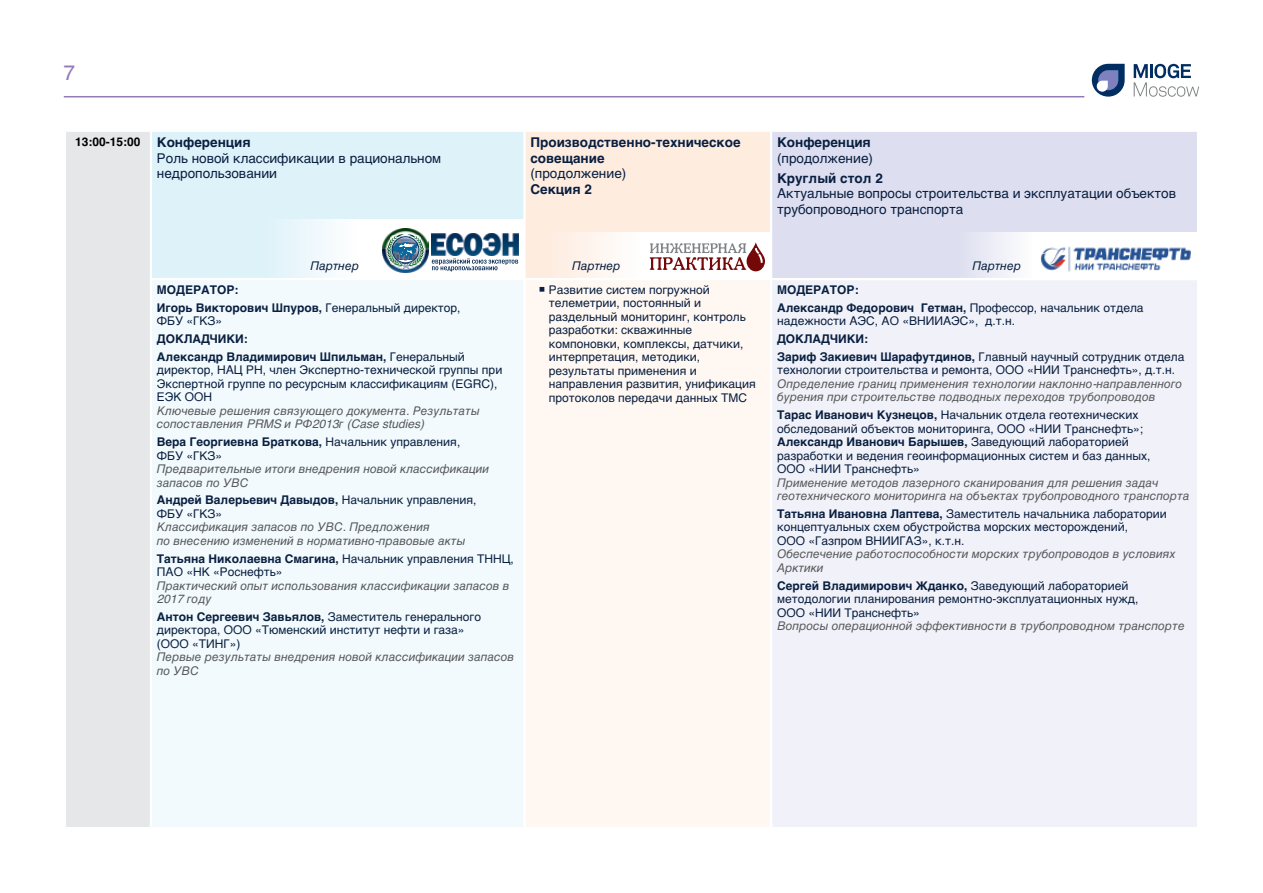
<style>
.page{position:relative;width:1263px;height:893px;background:#fff}
.page>*{position:absolute;margin:0;border:0;box-sizing:border-box;transform-origin:0 0}
.t1{font:21px "Helvetica";color:#9279b7}
.t2{font:13.5px/15.8px "Helvetica";color:#091f40}
.t3{font:700 13.5px/15.8px "Helvetica";color:#091f40}
.t4{font:12px/13.5px "Helvetica";color:#091f40}
.t5{font:italic 12px/13.5px "Helvetica";color:#58595b}
.t6{font:700 12px/17.7px "Helvetica";color:#091f40}
.t7{font:700 12px "Helvetica";color:#000}
.t8{font:italic 12px "Helvetica";color:#091f3f}
.s1{font-size:13.5px;color:#091f40}
.s2{font-weight:400}
.s3{font-weight:700}
</style>
<div class="page">
<svg style="left:1134px;top:64px;width:65px;height:33px"></svg>
<svg style="left:1092px;top:64px;width:33px;height:33px"></svg>
<hr style="left:64px;top:96px;width:1020px;height:1px;background:#9279b7">
<div style="left:65px;top:131px;width:86px;height:697px;background:#e6e7e8"></div>
<div style="left:151px;top:131px;width:373px;height:148px;background:#def2fa"></div>
<div style="left:524px;top:131px;width:247px;height:148px;background:#feecdf"></div>
<div style="left:771px;top:131px;width:427px;height:148px;background:#dddff0"></div>
<div style="left:151px;top:279px;width:373px;height:549px;background:#f2fafd"></div>
<div style="left:524px;top:279px;width:247px;height:549px;background:#fff8f2"></div>
<div style="left:771px;top:279px;width:427px;height:549px;background:#f1f2f9"></div>
<hr style="left:64px;top:130px;width:87px;height:2px;background:#fff">
<hr style="left:64px;top:132px;width:2px;height:147px;background:#fff">
<hr style="left:151px;top:130px;width:373px;height:2px;background:#fff">
<hr style="left:150px;top:132px;width:2px;height:146px;background:#fff">
<hr style="left:524px;top:130px;width:247px;height:2px;background:#fff">
<hr style="left:523px;top:132px;width:3px;height:146px;background:#fff">
<hr style="left:771px;top:130px;width:428px;height:2px;background:#fff">
<hr style="left:770px;top:132px;width:2px;height:146px;background:#fff">
<hr style="left:1197px;top:132px;width:2px;height:146px;background:#fff">
<hr style="left:64px;top:279px;width:2px;height:548px;background:#fff">
<hr style="left:150px;top:278px;width:374px;height:2px;background:#fff">
<hr style="left:150px;top:280px;width:2px;height:547px;background:#fff">
<hr style="left:524px;top:278px;width:247px;height:2px;background:#fff">
<hr style="left:523px;top:280px;width:3px;height:547px;background:#fff">
<hr style="left:771px;top:278px;width:428px;height:2px;background:#fff">
<hr style="left:770px;top:280px;width:2px;height:547px;background:#fff">
<hr style="left:1197px;top:280px;width:2px;height:547px;background:#fff">
<hr style="left:64px;top:827px;width:87px;height:2px;background:#fff">
<hr style="left:151px;top:827px;width:373px;height:2px;background:#fff">
<hr style="left:524px;top:827px;width:247px;height:2px;background:#fff">
<hr style="left:771px;top:827px;width:428px;height:2px;background:#fff">
<div style="left:357px;top:219px;width:167px;height:60px;background:#fff"></div>
<img style="left:431px;top:234px;width:87px;height:22px">
<svg style="left:432px;top:258px;width:86px;height:14px"></svg>
<img style="left:383px;top:228px;width:45px;height:21px">
<img style="left:383px;top:249px;width:45px;height:24px">
<svg style="left:387px;top:234px;width:37px;height:34px"></svg>
<div style="left:392px;top:236px;width:27px;height:27px;border:1px solid #002d5e;border-radius:50%"></div>
<div style="left:263px;top:219px;width:95px;height:60px;background:linear-gradient(to right,#def2fa,#fefefe)"></div>
<div style="left:957px;top:232px;width:77px;height:47px;background:linear-gradient(to right,#dcdff0,#fefefe)"></div>
<div style="left:1034px;top:232px;width:164px;height:47px;background:#fff"></div>
<img style="left:1041px;top:246px;width:150px;height:26px">
<div style="left:641px;top:232px;width:130px;height:47px;background:#fff"></div>
<svg style="left:650px;top:242px;width:115px;height:29px"></svg>
<div style="left:547px;top:232px;width:94px;height:47px;background:linear-gradient(to right,#feecdf,#fefefe)"></div>
<h1 class="t1" style="left:64px;top:56px;width:13px">7</h1>
<p class="t7" style="left:75px;top:132px;width:177px">13:00-15:00 <span class="s1">Конференция</span></p>
<p class="t2" style="left:157px;top:150px;width:286px">Роль новой классификации в рациональном недропользовании</p>
<p class="t3" style="left:530px;top:134px;width:212px">Производственно-техническое совещание</p>
<p class="t2" style="left:530px;top:166px;width:97px">(продолжение)</p>
<p class="t3" style="left:530px;top:182px;width:63px">Секция 2</p>
<p class="t3" style="left:777px;top:134px;width:95px">Конференция</p>
<p class="t2" style="left:777px;top:150px;width:97px">(продолжение)</p>
<p class="t3" style="left:777px;top:170px;width:107px">Круглый стол 2</p>
<p class="t2" style="left:777px;top:186px;width:400px">Актуальные вопросы строительства и эксплуатации объектов трубопроводного транспорта</p>
<p class="t8" style="left:310px;top:256px;width:50px">Партнер</p>
<p class="t8" style="left:572px;top:256px;width:50px">Партнер</p>
<p class="t8" style="left:972px;top:257px;width:50px">Партнер</p>
<p class="t6" style="left:157px;top:281px;width:20px">Модератор</p>
<p class="t6" style="left:157px;top:281px;width:305px;text-indent:78px">:<br>Игорь Викторович Шпуров, <span class="s2">Генеральный директор,</span></p>
<p class="t4" style="left:157px;top:315px;width:67px">ФБУ «ГКЗ»</p>
<p class="t6" style="left:157px;top:330px;width:19px">Докладчики</p>
<p class="t6" style="left:157px;top:330px;width:309px;text-indent:87px">:<br>Александр Владимирович Шпильман, <span class="s2">Генеральный</span></p>
<p class="t4" style="left:157px;top:364px;width:347px">директор, НАЦ РН, член Экспертно-технической группы при<br>Экспертной группе по ресурсным классификациям (EGRC),<br>ЕЭК ООН</p>
<p class="t5" style="left:157px;top:404px;width:324px">Ключевые решения связующего документа. Результаты сопоставления PRMS и РФ2013г (Case studies)</p>
<p class="t4" style="left:157px;top:435px;width:305px"><span class="s3">Вера Георгиевна Браткова,</span> Начальник управления,<br>ФБУ «ГКЗ»</p>
<p class="t5" style="left:157px;top:462px;width:334px">Предварительные итоги внедрения новой классификации запасов по УВС</p>
<p class="t4" style="left:157px;top:494px;width:321px"><span class="s3">Андрей Валерьевич Давыдов,</span> Начальник управления,<br>ФБУ «ГКЗ»</p>
<p class="t5" style="left:157px;top:521px;width:310px">Классификация запасов по УВС. Предложения<br>по внесению изменений в нормативно-правовые акты</p>
<p class="t4" style="left:157px;top:552px;width:358px"><span class="s3">Татьяна Николаевна Смагина,</span> Начальник управления ТННЦ,<br>ПАО «НК «Роснефть»</p>
<p class="t5" style="left:157px;top:579px;width:354px">Практический опыт использования классификации запасов в<br>2017 году</p>
<p class="t4" style="left:157px;top:610px;width:326px"><span class="s3">Антон Сергеевич Завьялов,</span> Заместитель генерального директора, ООО «Тюменский институт нефти и газа» (ООО «ТИНГ»)</p>
<p class="t5" style="left:157px;top:651px;width:359px">Первые результаты внедрения новой классификации запасов по УВС</p>
<p class="t4" style="left:549px;top:283px;width:208px;text-indent:-10px"><sup>■</sup> Развитие систем погружной телеметрии, постоянный и раздельный мониторинг, контроль разработки: скважинные компоновки, комплексы, датчики, интерпретация, методики, результаты применения и направления развития, унификация протоколов передачи данных ТМС</p>
<p class="t6" style="left:777px;top:281px;width:20px">Модератор</p>
<p class="t6" style="left:777px;top:281px;width:368px;text-indent:78px">:<br>Александр Федорович Гетман, <span class="s2">Профессор, начальник отдела</span></p>
<p class="t4" style="left:777px;top:315px;width:240px">надежности АЭС, АО «ВНИИАЭС», д.т.н.</p>
<p class="t6" style="left:777px;top:330px;width:19px">Докладчики</p>
<p class="t4" style="left:777px;top:330px;width:409px;line-height:17.7px;text-indent:87px"><span class="s3">:<br>Зариф Закиевич Шарафутдинов,</span> Главный научный сотрудник отдела</p>
<p class="t4" style="left:777px;top:364px;width:399px">технологии строительства и ремонта, ООО «НИИ Транснефть», д.т.н.</p>
<p class="t5" style="left:777px;top:377px;width:407px">Определение границ применения технологии наклонно-направленного бурения при строительстве подводных переходов трубопроводов</p>
<p class="t4" style="left:777px;top:408px;width:375px"><span class="s3">Тарас Иванович Кузнецов,</span> Начальник отдела геотехнических обследований объектов мониторинга, ООО «НИИ Транснефть»; <span class="s3">Александр Иванович Барышев,</span> Заведующий лабораторией разработки и ведения геоинформационных систем и баз данных, ООО «НИИ Транснефть»</p>
<p class="t5" style="left:777px;top:476px;width:414px">Применение методов лазерного сканирования для решения задач геотехнического мониторинга на объектах трубопроводного транспорта</p>
<p class="t4" style="left:777px;top:507px;width:391px"><span class="s3">Татьяна Ивановна Лаптева,</span> Заместитель начальника лаборатории концептуальных схем обустройства морских месторождений,<br>ООО «Газпром ВНИИГАЗ», к.т.н.</p>
<p class="t5" style="left:777px;top:548px;width:400px">Обеспечение работоспособности морских трубопроводов в условиях<br>Арктики</p>
<p class="t4" style="left:777px;top:579px;width:363px"><span class="s3">Сергей Владимирович Жданко,</span> Заведующий лабораторией методологии планирования ремонтно-эксплуатационных нужд,<br>ООО «НИИ Транснефть»</p>
<p class="t5" style="left:777px;top:619px;width:409px">Вопросы операционной эффективности в трубопроводном транспорте</p>
</div>
